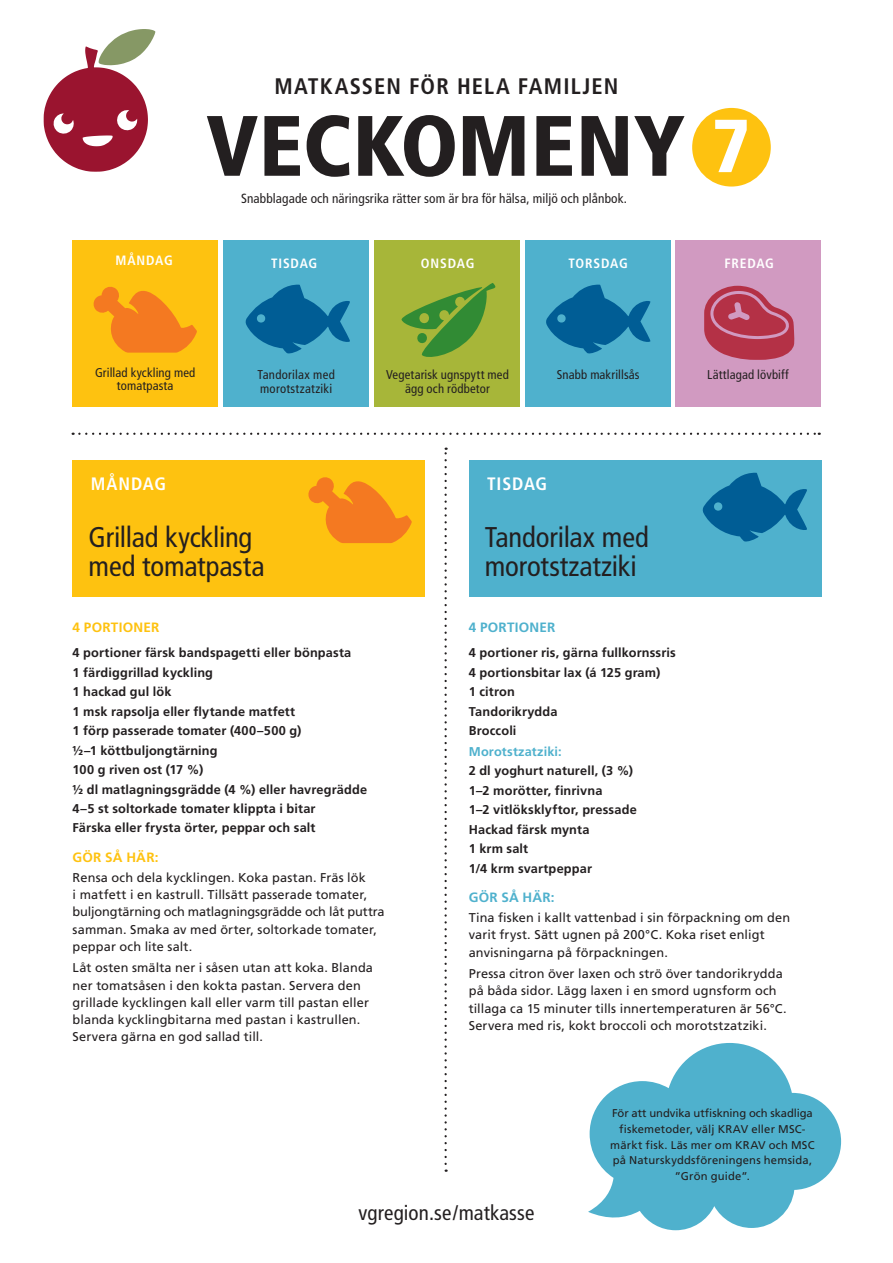
<style>
.page{position:relative;width:893px;height:1263px;background:#fff}
.page>*{position:absolute;margin:0;border:0;box-sizing:border-box;transform-origin:0 0}
.Rubrik_stor{font:900 condensed 85.5px "Frutiger";letter-spacing:.005em;color:#231f20}
.Rubrik_stor-2{font:900 condensed 75px "Frutiger";color:#fff}
.Rubrik_stor-3{font:condensed 28.5px/28.5px "Frutiger";letter-spacing:-.005em;color:#231f20}
.Rubrik_stor-4{font:700 condensed 22.5px "Frutiger";letter-spacing:.05em;color:#231f20}
.Rubrik_stor-5{font:condensed 21px "Frutiger";letter-spacing:.005em;color:#231f20}
.Rubrik_stor-6{font:700 condensed 18px "Frutiger";letter-spacing:.05em;color:#fff}
.Rubrik_stor-7{font:700 condensed 13.5px "Frutiger";letter-spacing:.06em;color:#fff}
.Rubrik_stor-8{font:700 13.5px "Frutiger";letter-spacing:.02em;color:#fec210}
.Rubrik_stor-9{font:700 13.5px "Frutiger";letter-spacing:.02em;color:#4fb1cd}
.Rubrik_stor-10{font:condensed 13.35px "Frutiger";letter-spacing:.01em;color:#231f20}
.Rubrik_stor-11{font:12.75px/17.2px "Frutiger LT Std";letter-spacing:.01em;color:#231f20}
.Rubrik_stor-12{font:700 12.75px "Frutiger";letter-spacing:.01em;color:#231f20}
.Rubrik_stor-13{font:condensed 12.75px/13.5px "Frutiger";letter-spacing:.01em;color:#231f20;text-align:center}
.Rubrik_stor-14{font:700 12.75px "Frutiger";letter-spacing:.01em;color:#4fb1cd}
.Rubrik_stor-15{font:11.25px/15.8px "Frutiger LT Std";letter-spacing:.015em;color:#231f20;text-align:center}
</style>
<div class="page">
<div style="left:375px;top:240px;width:145px;height:167px;background:#a7b639"></div>
<div style="left:675px;top:240px;width:146px;height:167px;background:#d19ac1"></div>
<div style="left:73px;top:240px;width:145px;height:167px;background:#fec210"></div>
<div style="left:224px;top:240px;width:145px;height:167px;background:#4fb1cd"></div>
<div style="left:526px;top:240px;width:145px;height:167px;background:#4fb1cd"></div>
<div style="left:469px;top:460px;width:353px;height:137px;background:#4fb1cd"></div>
<svg style="left:73px;top:433px;width:747px;height:2px"></svg>
<svg style="left:444px;top:448px;width:3px;height:724px"></svg>
<svg style="left:588px;top:1043px;width:253px;height:187px;fill:#4fb1cd"></svg>
<svg style="left:44px;top:29px;width:111px;height:143px"></svg>
<div style="left:72px;top:460px;width:353px;height:137px;background:#fec210"></div>
<svg style="left:245px;top:284px;width:105px;height:70px"></svg>
<svg style="left:546px;top:284px;width:105px;height:70px"></svg>
<svg style="left:702px;top:472px;width:105px;height:70px"></svg>
<svg style="left:93px;top:286px;width:104px;height:67px"></svg>
<svg style="left:308px;top:477px;width:104px;height:66px"></svg>
<svg style="left:401px;top:283px;width:95px;height:74px"></svg>
<div style="left:692px;top:108px;width:79px;height:79px;background:#fec210;border-radius:50%"></div>
<svg style="left:704px;top:286px;width:91px;height:74px"></svg>
<p class="Rubrik_stor-4" style="left:274px;top:73px;width:345px">MATKASSEN FÖR HELA FAMILJEN</p>
<p class="Rubrik_stor" style="left:206px;top:95px;width:480px">VECKOMENY</p>
<p class="Rubrik_stor-10" style="left:241px;top:191px;width:387px">Snabblagade och näringsrika rätter som är bra för hälsa, miljö och plånbok.</p>
<p class="Rubrik_stor-2" style="left:711px;top:101px;width:40px">7</p>
<p class="Rubrik_stor-7" style="left:115px;top:253px;width:59px">MÅNDAG</p>
<p class="Rubrik_stor-7" style="left:271px;top:255px;width:48px">TISDAG</p>
<p class="Rubrik_stor-7" style="left:421px;top:255px;width:55px">ONSDAG</p>
<p class="Rubrik_stor-7" style="left:568px;top:255px;width:61px">TORSDAG</p>
<p class="Rubrik_stor-7" style="left:724px;top:255px;width:51px">FREDAG</p>
<p class="Rubrik_stor-13" style="left:95px;top:366px;width:102px">Grillad kyckling med tomatpasta</p>
<p class="Rubrik_stor-6" style="left:91px;top:473px;width:77px">MÅNDAG</p>
<p class="Rubrik_stor-13" style="left:258px;top:368px;width:79px">Tandorilax med</p>
<p class="Rubrik_stor-13" style="left:557px;top:368px;width:84px">Snabb makrillsås</p>
<p class="Rubrik_stor-13" style="left:707px;top:368px;width:83px">Lättlagad lövbiff</p>
<p class="Rubrik_stor-13" style="left:260px;top:382px;width:74px">morotstzatziki</p>
<p class="Rubrik_stor-13" style="left:386px;top:368px;width:124px">Vegetarisk ugnspytt med ägg och rödbetor</p>
<p class="Rubrik_stor-6" style="left:487px;top:473px;width:62px">TISDAG</p>
<p class="Rubrik_stor-3" style="left:89px;top:523px;width:177px">Grillad kyckling med tomatpasta</p>
<p class="Rubrik_stor-8" style="left:73px;top:619px;width:88px">4 PORTIONER</p>
<p class="Rubrik_stor-12" style="left:73px;top:645px;width:280px">4 portioner färsk bandspagetti eller bönpasta</p>
<p class="Rubrik_stor-12" style="left:73px;top:665px;width:142px">1 färdiggrillad kyckling</p>
<p class="Rubrik_stor-12" style="left:73px;top:684px;width:100px">1 hackad gul lök</p>
<p class="Rubrik_stor-12" style="left:73px;top:704px;width:224px">1 msk rapsolja eller flytande matfett</p>
<p class="Rubrik_stor-12" style="left:73px;top:723px;width:230px">1 förp passerade tomater (400–500 g)</p>
<p class="Rubrik_stor-12" style="left:73px;top:743px;width:146px">½–1 köttbuljongtärning</p>
<p class="Rubrik_stor-12" style="left:73px;top:762px;width:132px">100 g riven ost (17 %)</p>
<p class="Rubrik_stor-12" style="left:73px;top:781px;width:296px">½ dl matlagningsgrädde (4 %) eller havregrädde</p>
<p class="Rubrik_stor-12" style="left:73px;top:801px;width:244px">4–5 st soltorkade tomater klippta i bitar</p>
<p class="Rubrik_stor-12" style="left:73px;top:820px;width:244px">Färska eller frysta örter, peppar och salt</p>
<p class="Rubrik_stor-8" style="left:73px;top:849px;width:87px">GÖR SÅ HÄR:</p>
<p class="Rubrik_stor-11" style="left:73px;top:869px;width:313px">Rensa och dela kycklingen. Koka pastan. Fräs lök<br>i matfett i en kastrull. Tillsätt passerade tomater, buljongtärning och matlagningsgrädde och låt puttra samman. Smaka av med örter, soltorkade tomater, peppar och lite salt.</p>
<p class="Rubrik_stor-11" style="left:73px;top:959px;width:302px">Låt osten smälta ner i såsen utan att koka. Blanda ner tomatsåsen i den kokta pastan. Servera den grillade kycklingen kall eller varm till pastan eller blanda kycklingbitarna med pastan i kastrullen.<br>Servera gärna en god sallad till.</p>
<p class="Rubrik_stor-3" style="left:485px;top:523px;width:165px">Tandorilax med morotstzatziki</p>
<p class="Rubrik_stor-9" style="left:469px;top:619px;width:88px">4 PORTIONER</p>
<p class="Rubrik_stor-12" style="left:469px;top:645px;width:209px">4 portioner ris, gärna fullkornssris</p>
<p class="Rubrik_stor-12" style="left:469px;top:665px;width:193px">4 portionsbitar lax (á 125 gram)</p>
<p class="Rubrik_stor-12" style="left:469px;top:684px;width:48px">1 citron</p>
<p class="Rubrik_stor-12" style="left:469px;top:704px;width:90px">Tandorikrydda</p>
<p class="Rubrik_stor-12" style="left:469px;top:723px;width:49px">Broccoli</p>
<p class="Rubrik_stor-14" style="left:469px;top:744px;width:95px">Morotstzatziki:</p>
<p class="Rubrik_stor-12" style="left:469px;top:763px;width:166px">2 dl yoghurt naturell, (3 %)</p>
<p class="Rubrik_stor-12" style="left:469px;top:783px;width:135px">1–2 morötter, finrivna</p>
<p class="Rubrik_stor-12" style="left:469px;top:802px;width:169px">1–2 vitlöksklyftor, pressade</p>
<p class="Rubrik_stor-12" style="left:469px;top:822px;width:122px">Hackad färsk mynta</p>
<p class="Rubrik_stor-12" style="left:469px;top:841px;width:61px">1 krm salt</p>
<p class="Rubrik_stor-12" style="left:469px;top:861px;width:125px">1/4 krm svartpeppar</p>
<p class="Rubrik_stor-9" style="left:469px;top:889px;width:87px">GÖR SÅ HÄR:</p>
<p class="Rubrik_stor-11" style="left:469px;top:909px;width:323px">Tina fisken i kallt vattenbad i sin förpackning om den varit fryst. Sätt ugnen på 200°C. Koka riset enligt anvisningarna på förpackningen.</p>
<p class="Rubrik_stor-11" style="left:469px;top:965px;width:320px">Pressa citron över laxen och strö över tandorikrydda på båda sidor. Lägg laxen i en smord ugnsform och tillaga ca 15 minuter tills innertemperaturen är 56°C.<br>Servera med ris, kokt broccoli och morotstzatziki.</p>
<p class="Rubrik_stor-15" style="left:610px;top:1105px;width:206px">För att undvika utfiskning och skadliga fiskemetoder, välj KRAV eller MSC&shy;märkt fisk. Läs mer om KRAV och MSC på Naturskyddsföreningens hemsida, ”Grön guide”.</p>
<p class="Rubrik_stor-5" style="left:359px;top:1201px;width:177px">vgregion.se/matkasse</p>
</div>
